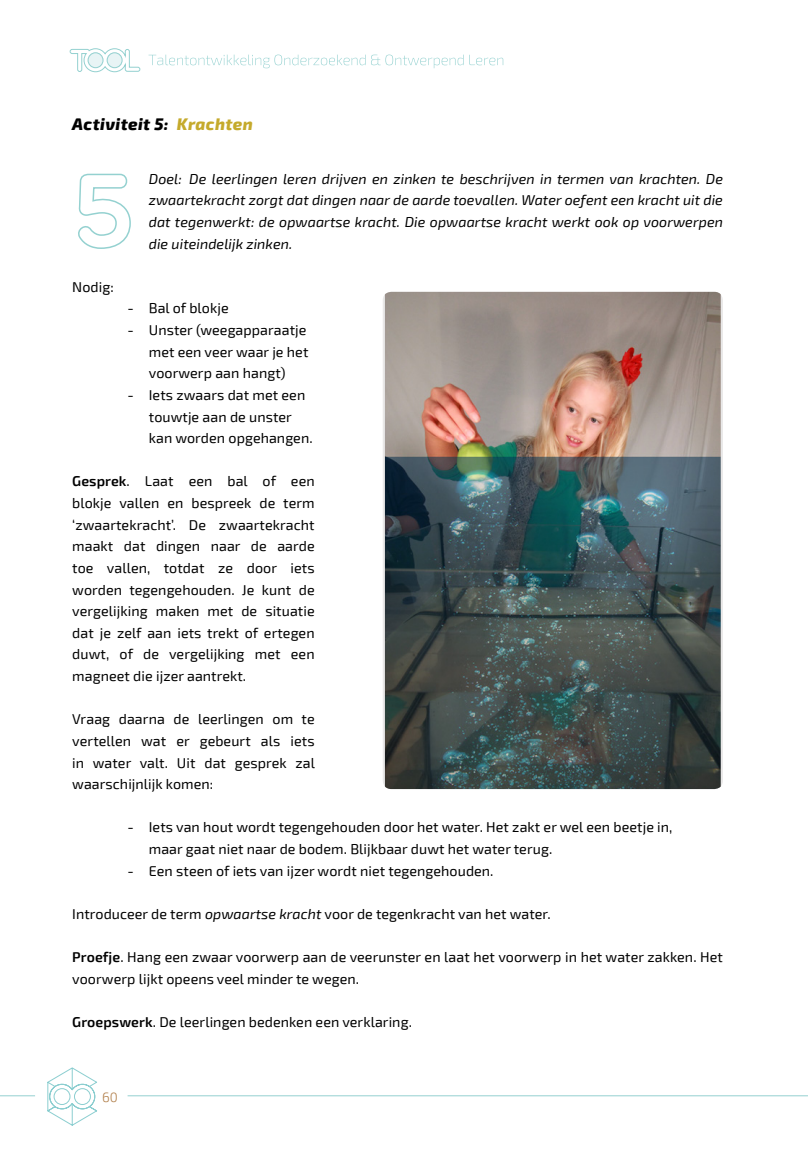
<style>
.page{position:relative;width:808px;height:1149px;background:#fff}
.page>*{position:absolute;margin:0;border:0;box-sizing:border-box;transform-origin:0 0}
.t1{font:italic 800 16.5px "Exo 2";letter-spacing:.025em;color:#000}
.t2{font:14.25px/21.6px "Exo 2";letter-spacing:.005em;color:#000}
.t3{font:italic 14.25px/21.6px "Exo 2";letter-spacing:.005em;color:#000;text-align:justify}
.t4{font:300 13.5px "Exo 2";color:#b17f4a}
.s1{color:#c5aa2c}
.s2{font-weight:600}
.s3{font-style:italic}
</style>
<div class="page">
<svg style="left:47px;top:1067px;width:50px;height:58px"></svg>
<hr style="left:128px;top:1095px;width:680px;height:1px;background:#94d1d0">
<hr style="left:0;top:1095px;width:35px;height:1px;background:#94d1d0">
<svg style="left:70px;top:48px;width:71px;height:24px"></svg>
<svg style="left:149px;top:55px;width:354px;height:13px"></svg>
<img style="left:385px;top:292px;width:336px;height:496px">
<svg style="left:78px;top:173px;width:53px;height:76px"></svg>
<p class="t1" style="left:72px;top:115px;width:182px">Activiteit 5: <span class="s1">Krachten</span></p>
<p class="t2" style="left:72px;top:276px;width:43px">Nodig:</p>
<p class="t3" style="left:149px;top:168px;width:576px">Doel: De leerlingen leren drijven en zinken te beschrijven in termen van krachten. De zwaartekracht zorgt dat dingen naar de aarde toevallen. Water oefent een kracht uit die dat tegenwerkt: de opwaartse kracht. Die opwaartse kracht werkt ook op voorwerpen die uiteindelijk zinken.</p>
<p class="t2" style="left:128px;top:298px;width:103px">- Bal of blokje</p>
<p class="t2" style="left:149px;top:319px;width:161px;text-indent:-21px">- Unster (weegapparaatje met een veer waar je het voorwerp aan hangt)</p>
<p class="t2" style="left:149px;top:384px;width:165px;text-indent:-21px">- Iets zwaars dat met een touwtje aan de unster kan worden opgehangen.</p>
<p class="t2" style="left:72px;top:471px;width:244px;text-align:justify"><span class="s2">Gesprek</span>. Laat een bal of een blokje vallen en bespreek de term ‘zwaartekracht’. De zwaartekracht maakt dat dingen naar de aarde toe vallen, totdat ze door iets worden tegengehouden. Je kunt de vergelijking maken met de situatie dat je zelf aan iets trekt of ertegen duwt, of de vergelijking met een magneet die ijzer aantrekt.</p>
<p class="t2" style="left:72px;top:708px;width:244px;text-align:justify">Vraag daarna de leerlingen om te vertellen wat er gebeurt als iets in water valt. Uit dat gesprek zal waarschijnlijk komen:</p>
<p class="t2" style="left:149px;top:816px;width:525px;text-indent:-21px">- Iets van hout wordt tegengehouden door het water. Het zakt er wel een beetje in, maar gaat niet naar de bodem. Blijkbaar duwt het water terug.</p>
<p class="t2" style="left:128px;top:859px;width:367px">- Een steen of iets van ijzer wordt niet tegengehouden.</p>
<p class="t2" style="left:72px;top:903px;width:480px">Introduceer de term <span class="s3">opwaartse kracht</span> voor de tegenkracht van het water.</p>
<p class="t2" style="left:72px;top:946px;width:652px"><span class="s2">Proefje</span>. Hang een zwaar voorwerp aan de veerunster en laat het voorwerp in het water zakken. Het voorwerp lijkt opeens veel minder te wegen.</p>
<p class="t2" style="left:72px;top:1011px;width:341px"><span class="s2">Groepswerk</span>. De leerlingen bedenken een verklaring.</p>
<p class="t4" style="left:102px;top:1088px;width:17px">60</p>
</div>
